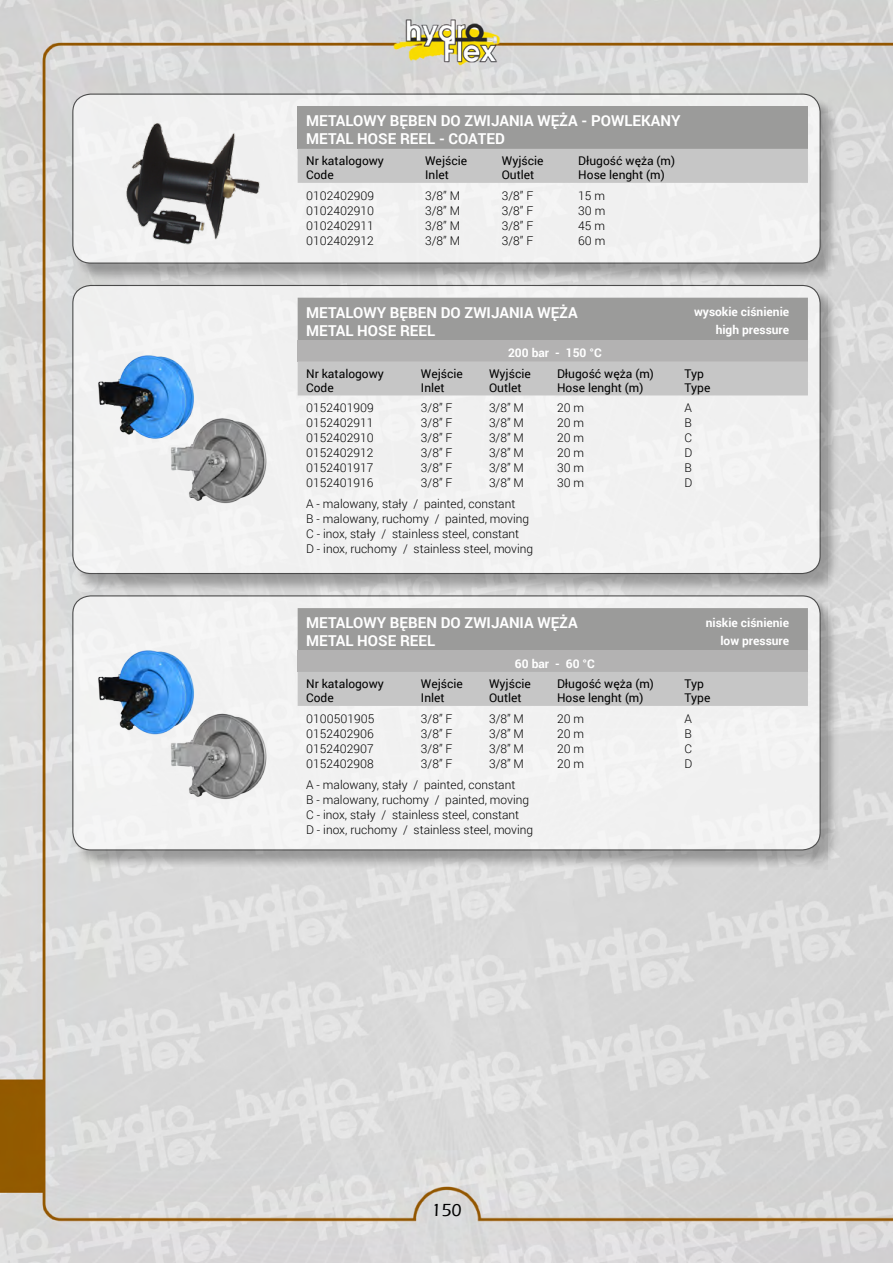
<style>
.page{position:relative;width:893px;height:1263px;background:#fff}
.page>*{position:absolute;margin:0;border:0;box-sizing:border-box;transform-origin:0 0}
.t1{font:500 18px "Eras ITC";color:#000}
.t2{font:700 15px/18px "Roboto";color:#fff}
.t3{font:300 12px/15px "Roboto";color:#000;text-align:justify}
.t4{font:12px/14.4px "Roboto";color:#000}
.t5{font:700 12px/18px "Roboto";color:#fff;text-align:right}
</style>
<div class="page">
<img style="left:0;top:0;width:893px;height:1263px">
<div style="left:74px;top:287px;width:766px;height:306px;background:#000;opacity:.45"></div>
<div style="left:73px;top:285px;width:747px;height:288px;background:#f1f1f1;border-radius:18px"></div>
<div style="left:298px;top:298px;width:510px;height:42px;background:#9b9b9a"></div>
<div style="left:298px;top:340px;width:510px;height:21px;background:#b3b2b2"></div>
<div style="left:298px;top:361px;width:510px;height:34px;background:#c6c6c6"></div>
<img style="left:98px;top:355px;width:169px;height:149px">
<div style="left:74px;top:597px;width:766px;height:272px;background:#000;opacity:.45"></div>
<div style="left:73px;top:596px;width:747px;height:254px;background:#f1f2f1;border-radius:18px"></div>
<div style="left:298px;top:608px;width:510px;height:43px;background:#9b9b9a"></div>
<div style="left:298px;top:651px;width:510px;height:21px;background:#b3b2b2"></div>
<div style="left:298px;top:672px;width:510px;height:34px;background:#c6c6c6"></div>
<img style="left:98px;top:650px;width:169px;height:150px">
<div style="left:74px;top:96px;width:766px;height:187px;background:#000;opacity:.45"></div>
<div style="left:73px;top:94px;width:747px;height:169px;background:#f0f0f0;border-radius:18px"></div>
<div style="left:72px;top:94px;width:749px;height:170px;border:1px solid #000;border-radius:18px"></div>
<div style="left:298px;top:106px;width:510px;height:43px;background:#9b9b9a"></div>
<div style="left:298px;top:149px;width:510px;height:34px;background:#c6c6c6"></div>
<img style="left:126px;top:123px;width:134px;height:122px">
<p class="t2" style="left:306px;top:111px;width:376px">METALOWY BĘBEN DO ZWIJANIA WĘŻA - POWLEKANY<br>METAL HOSE REEL - COATED</p>
<p class="t4" style="left:306px;top:153px;width:79px">Nr katalogowy<br>Code</p>
<p class="t4" style="left:425px;top:153px;width:43px">Wejście<br>Inlet</p>
<p class="t4" style="left:502px;top:153px;width:43px">Wyjście<br>Outlet</p>
<p class="t4" style="left:578px;top:153px;width:98px">Długość węża (m)<br>Hose lenght (m)</p>
<p class="t3" style="left:306px;top:188px;width:69px">0102402909<br>0102402910<br>0102402911<br>0102402912</p>
<p class="t3" style="left:425px;top:188px;width:36px">3/8” M 3/8” M 3/8” M 3/8” M</p>
<p class="t3" style="left:502px;top:188px;width:33px">3/8” F 3/8” F 3/8” F 3/8” F</p>
<p class="t3" style="left:578px;top:188px;width:29px">15 m 30 m 45 m 60 m</p>
<p class="t2" style="left:306px;top:303px;width:273px">METALOWY BĘBEN DO ZWIJANIA WĘŻA<br>METAL HOSE REEL</p>
<p class="t5" style="left:694px;top:302px;width:97px">wysokie ciśnienie high pressure</p>
<p class="t5" style="left:508px;top:343px;width:95px">200 bar - 150 °C</p>
<p class="t4" style="left:306px;top:366px;width:79px">Nr katalogowy<br>Code</p>
<p class="t4" style="left:421px;top:366px;width:43px">Wejście<br>Inlet</p>
<p class="t4" style="left:489px;top:366px;width:43px">Wyjście<br>Outlet</p>
<p class="t4" style="left:557px;top:366px;width:98px">Długość węża (m)<br>Hose lenght (m)</p>
<p class="t4" style="left:685px;top:366px;width:27px">Typ<br>Type</p>
<p class="t3" style="left:306px;top:400px;width:69px">0152401909<br>0152402911<br>0152402910<br>0152402912<br>0152401917<br>0152401916</p>
<p class="t3" style="left:421px;top:400px;width:33px">3/8” F 3/8” F 3/8” F 3/8” F 3/8” F 3/8” F</p>
<p class="t3" style="left:489px;top:400px;width:36px">3/8” M 3/8” M 3/8” M 3/8” M 3/8” M 3/8” M</p>
<p class="t3" style="left:557px;top:400px;width:29px">20 m 20 m 20 m 20 m 30 m 30 m</p>
<p class="t3" style="left:685px;top:400px;width:9px">A B C D B D</p>
<p class="t3" style="left:306px;top:496px;width:229px;text-align:left">A - malowany, stały / painted, constant<br>B - malowany, ruchomy / painted, moving C - inox, stały / stainless steel, constant<br>D - inox, ruchomy / stainless steel, moving</p>
<p class="t2" style="left:306px;top:613px;width:273px">METALOWY BĘBEN DO ZWIJANIA WĘŻA<br>METAL HOSE REEL</p>
<p class="t5" style="left:706px;top:613px;width:85px">niskie ciśnienie low pressure</p>
<p class="t5" style="left:515px;top:654px;width:81px">60 bar - 60 °C</p>
<p class="t4" style="left:306px;top:676px;width:79px">Nr katalogowy<br>Code</p>
<p class="t4" style="left:421px;top:676px;width:43px">Wejście<br>Inlet</p>
<p class="t4" style="left:489px;top:676px;width:43px">Wyjście<br>Outlet</p>
<p class="t4" style="left:557px;top:676px;width:98px">Długość węża (m)<br>Hose lenght (m)</p>
<p class="t4" style="left:685px;top:676px;width:27px">Typ<br>Type</p>
<p class="t3" style="left:306px;top:710px;width:70px">0100501905<br>0152402906<br>0152402907<br>0152402908</p>
<p class="t3" style="left:421px;top:710px;width:33px">3/8” F 3/8” F 3/8” F 3/8” F</p>
<p class="t3" style="left:489px;top:710px;width:36px">3/8” M 3/8” M 3/8” M 3/8” M</p>
<p class="t3" style="left:557px;top:710px;width:29px">20 m 20 m 20 m 20 m</p>
<p class="t3" style="left:685px;top:710px;width:9px">A B C D</p>
<p class="t3" style="left:306px;top:777px;width:229px;text-align:left">A - malowany, stały / painted, constant<br>B - malowany, ruchomy / painted, moving C - inox, stały / stainless steel, constant<br>D - inox, ruchomy / stainless steel, moving</p>
<h1 class="t1" style="left:431px;top:1200px;width:32px">150</h1>
</div>
